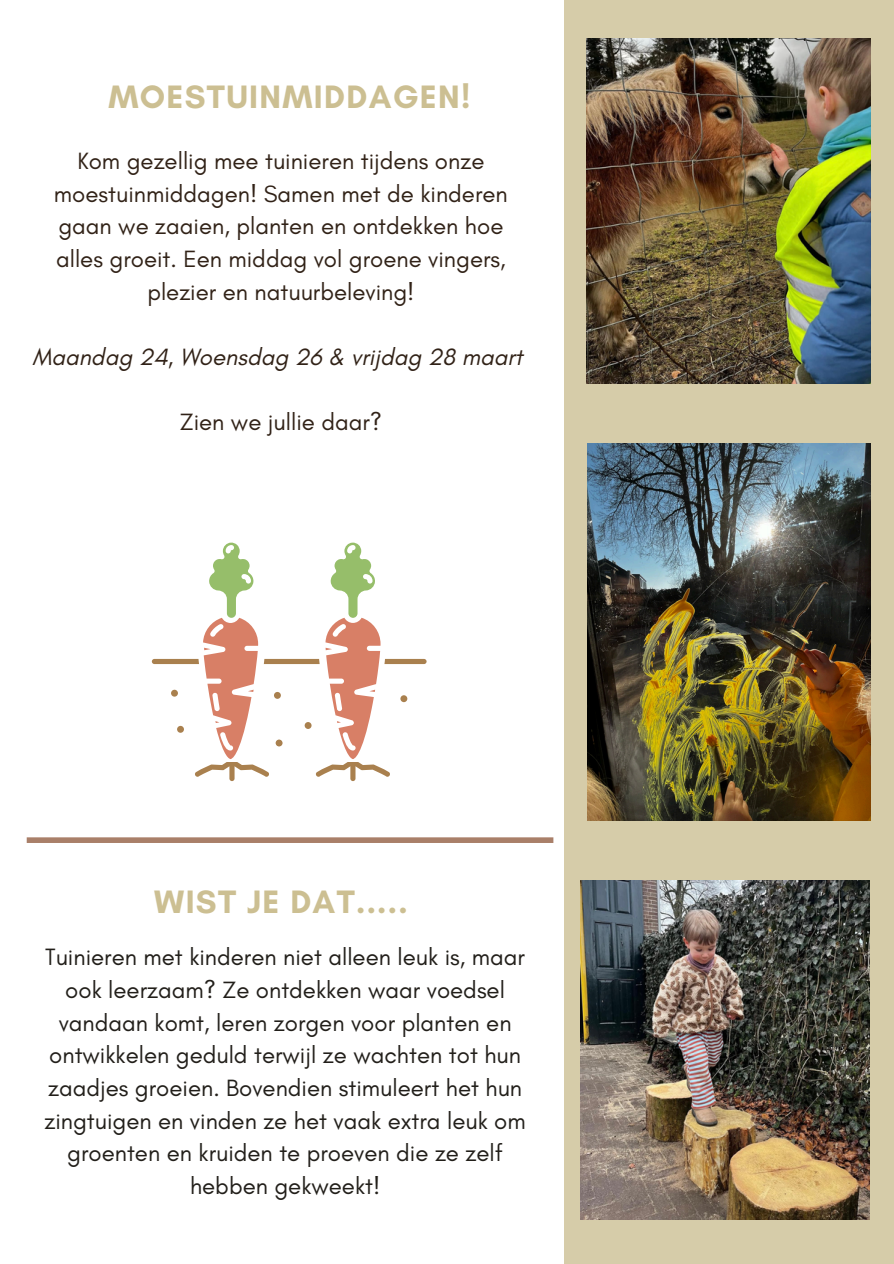
<style>
.page{position:relative;width:894px;height:1264px;background:#fff}
.page>*{position:absolute;margin:0;border:0;box-sizing:border-box;transform-origin:0 0}
.t1{font:700 33px "Glacial Indifference";letter-spacing:.04em;color:#ccbf92}
.t2{font:24px/32.7px "Glacial Indifference";color:#221f1a;text-align:center}
.t3{font:24px/32.7px "Glacial Indifference";color:#312217;text-align:center}
.t4{font:italic 24px "Glacial Indifference";color:#312217}
</style>
<div class="page">
<div style="left:564px;top:0;width:329px;height:1263px;background:#d6cca9"></div>
<div style="left:27px;top:837px;width:526px;height:6px;background:#a97f69"></div>
<svg style="left:152px;top:542px;width:274px;height:239px"></svg>
<img style="left:586px;top:38px;width:284px;height:345px">
<img style="left:580px;top:880px;width:288px;height:339px">
<img style="left:587px;top:443px;width:282px;height:377px">
<h1 class="t1" style="left:108px;top:77px;width:363px">MOESTUINMIDDAGEN!</h1>
<p class="t3" style="left:54px;top:144px;width:455px">Kom gezellig mee tuinieren tijdens onze moestuinmiddagen! Samen met de kinderen gaan we zaaien, planten en ontdekken hoe alles groeit. Een middag vol groene vingers, plezier en natuurbeleving!</p>
<p class="t4" style="left:33px;top:342px;width:491px">Maandag 24, Woensdag 26 &amp; vrijdag 28 maart</p>
<p class="t3" style="left:180px;top:405px;width:204px">Zien we jullie daar?</p>
<p class="t1" style="left:154px;top:882px;width:255px">WIST JE DAT.....</p>
<p class="t2" style="left:44px;top:940px;width:483px">Tuinieren met kinderen niet alleen leuk is, maar ook leerzaam? Ze ontdekken waar voedsel vandaan komt, leren zorgen voor planten en ontwikkelen geduld terwijl ze wachten tot hun zaadjes groeien. Bovendien stimuleert het hun zingtuigen en vinden ze het vaak extra leuk om groenten en kruiden te proeven die ze zelf hebben gekweekt!</p>
</div>
